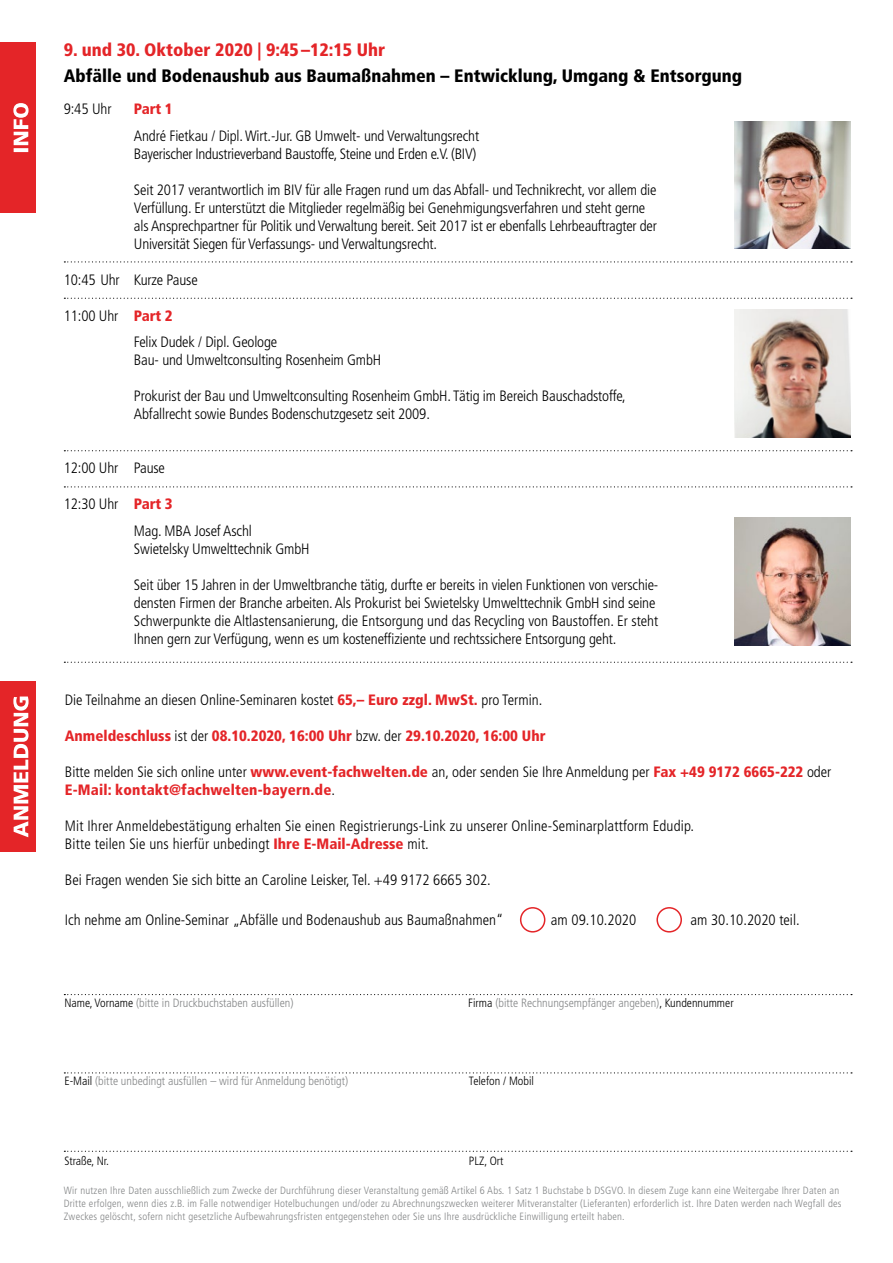
<style>
.page{position:relative;width:893px;height:1263px;background:#fff}
.page>*{position:absolute;margin:0;border:0;box-sizing:border-box;transform-origin:0 0}
.t1{font:900 condensed 18px "Frutiger";color:#000}
.t2{font:900 condensed 18px "Frutiger";color:#e42528}
.t3{font:300 condensed 15px/18px "Frutiger";letter-spacing:-.01em;color:#000}
.t4{font:900 condensed 15px/18px "Frutiger";color:#e42528}
.t5{font:300 condensed 15px/18px "Frutiger";letter-spacing:.01em;color:#000}
.t6{font:300 condensed 12px "Frutiger";color:#848687}
.t7{font:300 condensed 12px "Frutiger";color:#000}
.t8{font:300 condensed 10.5px/12.6px "Frutiger";letter-spacing:.02em;color:#848687}
.s1{font-weight:900;color:#e42528}
.s2{font-weight:300;color:#000}
.s3{color:#000}
</style>
<div class="page">
<div style="left:0;top:681px;width:35px;height:170px;background:#e42528"></div>
<svg style="left:13px;top:696px;width:16px;height:141px"></svg>
<div style="left:0;top:43px;width:35px;height:170px;background:#e42528"></div>
<svg style="left:13px;top:103px;width:16px;height:49px"></svg>
<svg style="left:64px;top:994px;width:788px;height:1px"></svg>
<svg style="left:64px;top:261px;width:788px;height:1px"></svg>
<svg style="left:64px;top:450px;width:788px;height:1px"></svg>
<svg style="left:64px;top:486px;width:788px;height:1px"></svg>
<svg style="left:64px;top:662px;width:788px;height:1px"></svg>
<svg style="left:64px;top:298px;width:788px;height:1px"></svg>
<svg style="left:64px;top:1072px;width:788px;height:1px"></svg>
<svg style="left:64px;top:1151px;width:788px;height:1px"></svg>
<div style="left:520px;top:907px;width:25px;height:25px;border:2px solid #e42528;border-radius:50%"></div>
<div style="left:656px;top:907px;width:26px;height:25px;border:2px solid #e42528;border-radius:50%"></div>
<img style="left:735px;top:310px;width:115px;height:127px">
<img style="left:735px;top:121px;width:115px;height:128px">
<img style="left:735px;top:518px;width:115px;height:127px">
<p class="t2" style="left:64px;top:39px;width:323px">9. und 30. Oktober 2020 | 9:45–12:15 Uhr</p>
<p class="t1" style="left:64px;top:65px;width:680px">Abfälle und Bodenaushub aus Baumaßnahmen – Entwicklung, Umgang &amp; Entsorgung</p>
<p class="t3" style="left:64px;top:100px;width:49px">9:45 Uhr</p>
<p class="t3" style="left:64px;top:271px;width:58px">10:45 Uhr</p>
<p class="t3" style="left:64px;top:307px;width:56px">11:00 Uhr</p>
<p class="t4" style="left:134px;top:100px;width:40px">Part 1</p>
<p class="t3" style="left:134px;top:127px;width:347px">André Fietkau / Dipl. Wirt.-Jur. GB Umwelt- und Verwaltungsrecht<br>Bayerischer Industrieverband Baustoffe, Steine und Erden e.V. (BIV)</p>
<p class="t3" style="left:134px;top:181px;width:524px">Seit 2017 verantwortlich im BIV für alle Fragen rund um das Abfall- und Technikrecht, vor allem die Verfüllung. Er unterstützt die Mitglieder regelmäßig bei Genehmigungsverfahren und steht gerne als Ansprechpartner für Politik und Verwaltung bereit. Seit 2017 ist er ebenfalls Lehrbeauftragter der Universität Siegen für Verfassungs- und Verwaltungsrecht.</p>
<p class="t3" style="left:134px;top:271px;width:65px">Kurze Pause</p>
<p class="t4" style="left:134px;top:307px;width:40px">Part 2</p>
<p class="t3" style="left:134px;top:333px;width:249px">Felix Dudek / Dipl. Geologe<br>Bau- und Umweltconsulting Rosenheim GmbH</p>
<p class="t3" style="left:134px;top:387px;width:493px">Prokurist der Bau und Umweltconsulting Rosenheim GmbH. Tätig im Bereich Bauschadstoffe,<br>Abfallrecht sowie Bundes Bodenschutzgesetz seit 2009.</p>
<p class="t3" style="left:64px;top:459px;width:56px">12:00 Uhr</p>
<p class="t3" style="left:64px;top:495px;width:56px">12:30 Uhr</p>
<p class="t3" style="left:134px;top:459px;width:33px">Pause</p>
<p class="t4" style="left:134px;top:495px;width:40px">Part 3</p>
<p class="t3" style="left:134px;top:522px;width:177px">Mag. MBA Josef Aschl<br>Swietelsky Umwelttechnik GmbH</p>
<p class="t3" style="left:134px;top:576px;width:526px">Seit über 15 Jahren in der Umweltbranche tätig, durfte er bereits in vielen Funktionen von verschie&shy;densten Firmen der Branche arbeiten. Als Prokurist bei Swietelsky Umwelttechnik GmbH sind seine Schwerpunkte die Altlastensanierung, die Entsorgung und das Recycling von Baustoffen. Er steht Ihnen gern zur Verfügung, wenn es um kosteneffiziente und rechtssichere Entsorgung geht.</p>
<p class="t3" style="left:65px;top:691px;width:479px">Die Teilnahme an diesen Online-Seminaren kostet <span class="s1">65,– Euro zzgl. MwSt.</span> pro Termin.</p>
<p class="t4" style="left:65px;top:727px;width:482px">Anmeldeschluss <span class="s2">ist der</span> 08.10.2020, 16:00 Uhr <span class="s2">bzw. der</span> 29.10.2020, 16:00 Uhr</p>
<p class="t4" style="left:65px;top:763px;width:768px"><span class="s2">Bitte melden Sie sich online unter</span> www.event-fachwelten.de <span class="s2">an, oder senden Sie Ihre Anmeldung per</span> Fax +49 9172 6665-222 <span class="s2">oder<br></span>E-Mail: kontakt@fachwelten-bayern.de<span class="s2">.</span></p>
<p class="t5" style="left:65px;top:817px;width:631px">Mit Ihrer Anmeldebestätigung erhalten Sie einen Registrierungs-Link zu unserer Online-Seminarplattform Edudip.<br>Bitte teilen Sie uns hierfür unbedingt <span class="s1">Ihre E-Mail-Adresse</span> mit.</p>
<p class="t3" style="left:65px;top:871px;width:427px">Bei Fragen wenden Sie sich bitte an Caroline Leisker, Tel. +49 9172 6665 302.</p>
<p class="t3" style="left:65px;top:911px;width:440px">Ich nehme am Online-Seminar „Abfälle und Bodenaushub aus Baumaßnahmen“</p>
<p class="t3" style="left:551px;top:911px;width:87px">am 09.10.2020</p>
<p class="t3" style="left:690px;top:911px;width:111px">am 30.10.2020 teil.</p>
<p class="t6" style="left:64px;top:996px;width:231px"><span class="s3">Name, Vorname</span> (bitte in Druckbuchstaben ausfüllen)</p>
<p class="t6" style="left:468px;top:996px;width:267px"><span class="s3">Firma</span> (bitte Rechnungsempfänger angeben)<span class="s3">, Kundennummer</span></p>
<p class="t6" style="left:64px;top:1074px;width:285px"><span class="s3">E-Mail</span> (bitte unbedingt ausfüllen – wird für Anmeldung benötigt)</p>
<p class="t7" style="left:469px;top:1074px;width:67px">Telefon / Mobil</p>
<p class="t7" style="left:64px;top:1154px;width:46px">Straße, Nr.</p>
<p class="t7" style="left:469px;top:1154px;width:36px">PLZ, Ort</p>
<p class="t8" style="left:64px;top:1185px;width:779px">Wir nutzen Ihre Daten ausschließlich zum Zwecke der Durchführung dieser Veranstaltung gemäß Artikel 6 Abs. 1 Satz 1 Buchstabe b DSGVO. In diesem Zuge kann eine Weitergabe Ihrer Daten an<br>Dritte erfolgen, wenn dies z.B. im Falle notwendiger Hotelbuchungen und/oder zu Abrechnungszwecken weiterer Mitveranstalter (Lieferanten) erforderlich ist. Ihre Daten werden nach Wegfall des<br>Zweckes gelöscht, sofern nicht gesetzliche Aufbewahrungsfristen entgegenstehen oder Sie uns Ihre ausdrückliche Einwilligung erteilt haben.</p>
</div>
